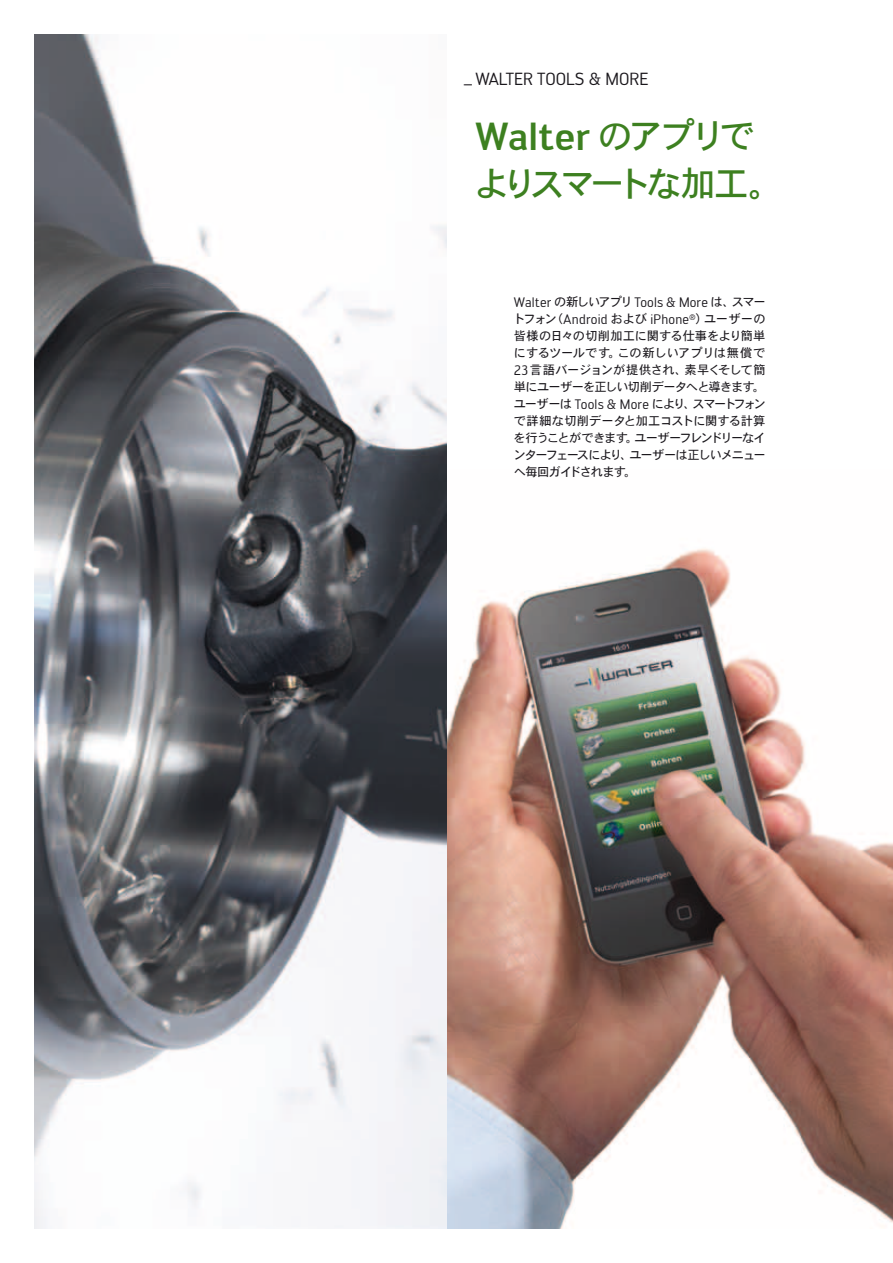
<style>
.page{position:relative;width:893px;height:1263px;background:#fff}
.page>*{position:absolute;margin:0;border:0;box-sizing:border-box;transform-origin:0 0}
.t1{font:500 38.55px "Walter PRO";letter-spacing:-.01em;color:#3d8020}
.t2{font:500 34.95px "URW Heisei Gothic";letter-spacing:-.145em;color:#3d8020}
.t3{font:17.25px "Walter PRO";color:#1a171c}
.t4{font:13.5px "Walter PRO";letter-spacing:.005em;color:#1a171c}
.t5{font:12.3px/17px "URW Heisei Gothic";letter-spacing:-.085em;color:#1a171c;text-align:justify}
.s1{font-family:"URW Heisei Gothic";font-size:34.95px}
.s2{font-family:"URW Heisei Gothic";font-size:12.3px}
.s3{font-family:"Walter PRO";font-size:13.5px}
</style>
<div class="page">
<img style="left:446px;top:470px;width:447px;height:759px">
<img style="left:34px;top:34px;width:412px;height:1195px">
<h3 class="t3" style="left:463px;top:68px;width:187px">_WALTER TOOLS &amp; MORE</h3>
<h1 class="t1" style="left:475px;top:113px;width:281px">Walter <span class="s1">のアプリで</span></h1>
<h2 class="t2" style="left:474px;top:158px;width:310px">よりスマートな加工。</h2>
<p class="t4" style="left:514px;top:294px;width:253px">Walter <span class="s2">の新しいアプリ</span>Tools &amp; More <span class="s2">は、スマー</span></p>
<p class="t5" style="left:513px;top:310px;width:254px">トフォン（<span class="s3">Android</span> および <span class="s3">iPhone</span><sup>®</sup>）ユーザーの皆様の日々の切削加工に関する仕事をより簡単にするツールです。この新しいアプリは無償で<span class="s3">23</span> 言語バージョンが提供され、素早くそして簡単にユーザーを正しい切削データへと導きます。ユーザーは <span class="s3">Tools &amp; More</span> により、スマートフォンで詳細な切削データと加工コストに関する計算を行うことができます。ユーザーフレンドリーなインターフェースにより、ユーザーは正しいメニューへ毎回ガイドされます。</p>
</div>
